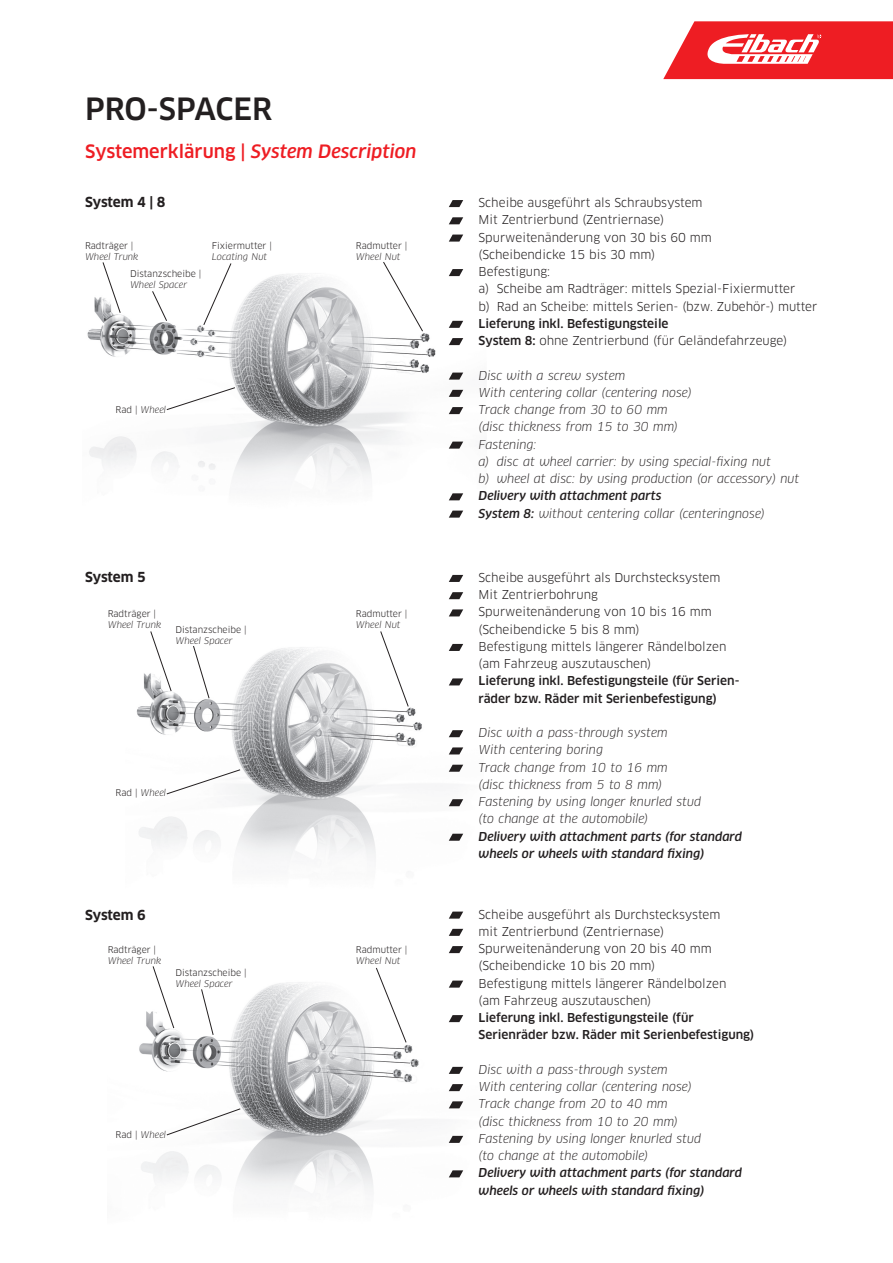
<style>
.page{position:relative;width:893px;height:1263px;background:#fff}
.page>*{position:absolute;margin:0;border:0;box-sizing:border-box;transform-origin:0 0}
.t1{font:500 30px "Clan Pro";color:#231f20}
.t2{font:italic 500 18px "Clan Pro";color:#ee1d23}
.t3{font:700 13.5px "Clan Pro";letter-spacing:-.015em;color:#231f20}
.t4{font:italic 12px/17.2px "Clan Pro";color:#231f20}
.t5{font:12px/17.2px "Clan Pro";color:#231f20}
.t6{font:500 12px/17.2px "Clan Pro";color:#231f20}
.t7{font:italic 500 12px/17.2px "Clan Pro";color:#231f20}
.t8{font:italic 9px "Clan Pro";color:#231f20}
.t9{font:9px "Clan Pro";color:#231f20}
.s1{font-style:normal}
.s2{font-weight:400}
.s3{font-weight:500}
</style>
<div class="page">
<img style="left:87px;top:262px;width:399px;height:249px">
<svg style="left:166px;top:387px;width:69px;height:23px"></svg>
<svg style="left:103px;top:262px;width:18px;height:51px"></svg>
<svg style="left:383px;top:262px;width:40px;height:70px"></svg>
<svg style="left:152px;top:291px;width:15px;height:30px"></svg>
<svg style="left:203px;top:263px;width:28px;height:62px"></svg>
<img style="left:136px;top:643px;width:328px;height:215px">
<svg style="left:166px;top:769px;width:75px;height:25px"></svg>
<svg style="left:150px;top:631px;width:22px;height:60px"></svg>
<svg style="left:380px;top:631px;width:29px;height:76px"></svg>
<svg style="left:193px;top:645px;width:17px;height:54px"></svg>
<img style="left:139px;top:980px;width:325px;height:211px">
<svg style="left:166px;top:1108px;width:75px;height:27px"></svg>
<svg style="left:153px;top:966px;width:21px;height:62px"></svg>
<svg style="left:376px;top:967px;width:31px;height:76px"></svg>
<svg style="left:201px;top:989px;width:13px;height:46px"></svg>
<svg style="left:449px;top:911px;width:14px;height:8px"></svg>
<svg style="left:449px;top:929px;width:14px;height:7px"></svg>
<svg style="left:449px;top:946px;width:14px;height:7px"></svg>
<svg style="left:449px;top:980px;width:14px;height:8px"></svg>
<svg style="left:449px;top:1015px;width:14px;height:7px"></svg>
<svg style="left:449px;top:1067px;width:14px;height:7px"></svg>
<svg style="left:449px;top:1084px;width:14px;height:7px"></svg>
<svg style="left:449px;top:1101px;width:14px;height:7px"></svg>
<svg style="left:449px;top:1136px;width:14px;height:7px"></svg>
<svg style="left:449px;top:1170px;width:14px;height:7px"></svg>
<svg style="left:449px;top:575px;width:14px;height:7px"></svg>
<svg style="left:449px;top:592px;width:14px;height:7px"></svg>
<svg style="left:449px;top:609px;width:14px;height:7px"></svg>
<svg style="left:449px;top:644px;width:14px;height:7px"></svg>
<svg style="left:449px;top:678px;width:14px;height:7px"></svg>
<svg style="left:449px;top:730px;width:14px;height:7px"></svg>
<svg style="left:449px;top:747px;width:14px;height:7px"></svg>
<svg style="left:449px;top:765px;width:14px;height:7px"></svg>
<svg style="left:449px;top:799px;width:14px;height:7px"></svg>
<svg style="left:449px;top:834px;width:14px;height:7px"></svg>
<svg style="left:449px;top:200px;width:14px;height:7px"></svg>
<svg style="left:449px;top:217px;width:14px;height:7px"></svg>
<svg style="left:449px;top:235px;width:14px;height:7px"></svg>
<svg style="left:449px;top:269px;width:14px;height:7px"></svg>
<svg style="left:449px;top:321px;width:14px;height:7px"></svg>
<svg style="left:449px;top:338px;width:14px;height:7px"></svg>
<svg style="left:449px;top:373px;width:14px;height:7px"></svg>
<svg style="left:449px;top:390px;width:14px;height:7px"></svg>
<svg style="left:449px;top:407px;width:14px;height:7px"></svg>
<svg style="left:449px;top:442px;width:14px;height:7px"></svg>
<svg style="left:449px;top:493px;width:14px;height:7px"></svg>
<svg style="left:449px;top:511px;width:14px;height:7px"></svg>
<svg style="left:663px;top:21px;width:230px;height:58px"></svg>
<h1 class="t1" style="left:85px;top:91px;width:189px">PRO-SPACER</h1>
<h2 class="t2" style="left:85px;top:140px;width:333px"><span class="s1">Systemerklärung |</span> System Description</h2>
<p class="t3" style="left:85px;top:194px;width:82px">System 4 | 8</p>
<p class="t9" style="left:85px;top:241px;width:50px">Radträger |</p>
<p class="t8" style="left:85px;top:251px;width:55px">Wheel Trunk</p>
<p class="t9" style="left:130px;top:268px;width:73px">Distanzscheibe |</p>
<p class="t8" style="left:130px;top:279px;width:59px">Wheel Spacer</p>
<p class="t9" style="left:212px;top:241px;width:62px">Fixiermutter |</p>
<p class="t8" style="left:212px;top:251px;width:57px">Locating Nut</p>
<p class="t8" style="left:116px;top:404px;width:52px"><span class="s1">Rad |</span> Wheel</p>
<p class="t3" style="left:85px;top:569px;width:62px">System 5</p>
<p class="t9" style="left:108px;top:609px;width:50px">Radträger |</p>
<p class="t8" style="left:108px;top:619px;width:55px">Wheel Trunk</p>
<p class="t9" style="left:175px;top:625px;width:73px">Distanzscheibe |</p>
<p class="t8" style="left:175px;top:635px;width:59px">Wheel Spacer</p>
<p class="t8" style="left:116px;top:787px;width:52px"><span class="s1">Rad |</span> Wheel</p>
<p class="t3" style="left:85px;top:907px;width:62px">System 6</p>
<p class="t9" style="left:108px;top:945px;width:50px">Radträger |</p>
<p class="t8" style="left:108px;top:955px;width:55px">Wheel Trunk</p>
<p class="t9" style="left:175px;top:968px;width:73px">Distanzscheibe |</p>
<p class="t8" style="left:175px;top:978px;width:59px">Wheel Spacer</p>
<p class="t8" style="left:116px;top:1130px;width:52px"><span class="s1">Rad |</span> Wheel</p>
<p class="t9" style="left:356px;top:241px;width:53px">Radmutter |</p>
<p class="t8" style="left:356px;top:251px;width:46px">Wheel Nut</p>
<p class="t9" style="left:356px;top:609px;width:53px">Radmutter |</p>
<p class="t8" style="left:356px;top:619px;width:46px">Wheel Nut</p>
<p class="t9" style="left:356px;top:945px;width:53px">Radmutter |</p>
<p class="t8" style="left:356px;top:955px;width:46px">Wheel Nut</p>
<p class="t5" style="left:479px;top:194px;width:340px">Scheibe ausgeführt als Schraubsystem<br>Mit Zentrierbund (Zentriernase)<br>Spurweitenänderung von 30 bis 60 mm<br>(Scheibendicke 15 bis 30 mm)<br>Befestigung:<br>a) Scheibe am Radträger: mittels Spezial-Fixiermutter<br>b) Rad an Scheibe: mittels Serien- (bzw. Zubehör-) mutter</p>
<p class="t6" style="left:479px;top:315px;width:310px">Lieferung inkl. Befestigungsteile<br>System 8: <span class="s2">ohne Zentrierbund (für Geländefahrzeuge)</span></p>
<p class="t4" style="left:479px;top:367px;width:322px">Disc with a screw system<br>With centering collar (centering nose)<br>Track change from 30 to 60 mm<br>(disc thickness from 15 to 30 mm)<br>Fastening:<br>a) disc at wheel carrier: by using special-fixing nut<br>b) wheel at disc: by using production (or accessory) nut</p>
<p class="t4" style="left:479px;top:487px;width:288px"><span class="s3">Delivery with attachment parts<br>System 8:</span> without centering collar (centeringnose)</p>
<p class="t5" style="left:479px;top:569px;width:249px">Scheibe ausgeführt als Durchstecksystem Mit Zentrierbohrung<br>Spurweitenänderung von 10 bis 16 mm (Scheibendicke 5 bis 8 mm)<br>Befestigung mittels längerer Rändelbolzen (am Fahrzeug auszutauschen)</p>
<p class="t6" style="left:479px;top:672px;width:262px">Lieferung inkl. Befestigungsteile (für Serien&shy;räder bzw. Räder mit Serienbefestigung)</p>
<p class="t4" style="left:479px;top:724px;width:224px">Disc with a pass-through system<br>With centering boring<br>Track change from 10 to 16 mm<br>(disc thickness from 5 to 8 mm)<br>Fastening by using longer knurled stud (to change at the automobile)</p>
<p class="t7" style="left:479px;top:828px;width:265px">Delivery with attachment parts (for standard wheels or wheels with standard fixing)</p>
<p class="t5" style="left:479px;top:905px;width:249px">Scheibe ausgeführt als Durchstecksystem mit Zentrierbund (Zentriernase)<br>Spurweitenänderung von 20 bis 40 mm (Scheibendicke 10 bis 20 mm)<br>Befestigung mittels längerer Rändelbolzen (am Fahrzeug auszutauschen)</p>
<p class="t6" style="left:479px;top:1009px;width:277px">Lieferung inkl. Befestigungsteile (für<br>Serienräder bzw. Räder mit Serienbefestigung)</p>
<p class="t4" style="left:479px;top:1061px;width:224px">Disc with a pass-through system<br>With centering collar (centering nose)<br>Track change from 20 to 40 mm<br>(disc thickness from 10 to 20 mm)<br>Fastening by using longer knurled stud (to change at the automobile)</p>
<p class="t7" style="left:479px;top:1164px;width:265px">Delivery with attachment parts (for standard wheels or wheels with standard fixing)</p>
</div>
